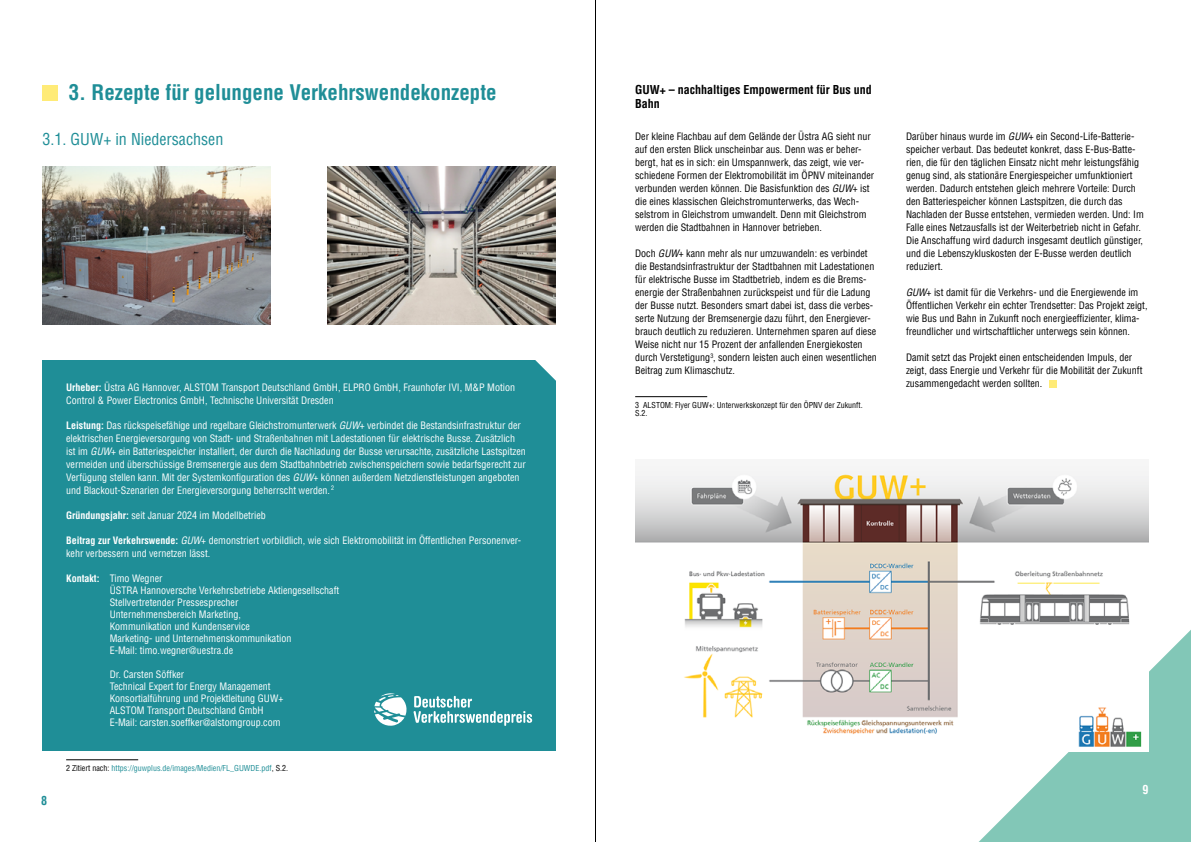
<style>
.page{position:relative;width:1191px;height:842px;background:#fff}
.page>*{position:absolute;margin:0;border:0;box-sizing:border-box;transform-origin:0 0}
.t1{font:700 condensed 21px "Helvetica LT Pro";color:#1f8e97}
.t2{font:condensed 16px "Helvetica LT Pro";color:#1f8e97}
.t3{font:700 condensed 12px/14.4px "Helvetica LT Pro";color:#000}
.t4{font:700 condensed 12px "Helvetica LT Pro";color:#1f8e97}
.t5{font:700 condensed 12px "Helvetica LT Pro";color:#fff}
.t6{font:condensed 10px/13px "Helvetica LT Pro";color:#000}
.t7{font:condensed 10px/12px "Helvetica LT Pro";color:#fff}
.t8{font:700 condensed 10px "Helvetica LT Pro";color:#fff}
.t9{font:condensed 8px "Helvetica LT Pro";color:#1f8e97}
.t10{font:condensed 8px/8px "Helvetica LT Pro";color:#000}
.t11{font:condensed 6px "Helvetica LT Pro";color:#fff}
.t12{font:condensed 6px "Helvetica LT Pro";color:#000}
.s1{font-weight:700}
.s2{font-style:italic}
.s3{color:#000}
</style>
<div class="page">
<div style="left:43px;top:360px;width:513px;height:391px;background:#1f8e97"></div>
<svg style="left:535px;top:360px;width:21px;height:21px"></svg>
<div style="left:43px;top:85px;width:15px;height:16px;background:#ffeb77"></div>
<hr style="left:66px;top:759px;width:72px;height:1px;background:#000">
<svg style="left:374px;top:693px;width:32px;height:33px"></svg>
<svg style="left:413px;top:696px;width:119px;height:30px"></svg>
<hr style="left:635px;top:396px;width:72px;height:1px;background:#000">
<div style="left:1049px;top:380px;width:8px;height:8px;background:#ffeb77"></div>
<svg style="left:979px;top:630px;width:212px;height:212px;fill:#82c7b7"></svg>
<img style="left:43px;top:166px;width:227px;height:159px">
<img style="left:328px;top:166px;width:228px;height:159px">
<img style="left:635px;top:471px;width:513px;height:280px">
<hr style="left:595px;top:0;width:1px;height:842px;background:#000">
<h1 class="t1" style="left:69px;top:78px;width:429px">3. Rezepte für gelungene Verkehrswendekonzepte</h1>
<h2 class="t2" style="left:43px;top:129px;width:182px">3.1. GUW+ in Niedersachsen</h2>
<p class="t7" style="left:66px;top:381px;width:450px;line-height:13px"><span class="s1">Urheber:</span> Üstra AG Hannover, ALSTOM Transport Deutschland GmbH, ELPRO GmbH, Fraunhofer IVI, M&amp;P Motion<br>Control &amp; Power Electronics GmbH, Technische Universität Dresden</p>
<p class="t7" style="left:66px;top:419px;width:461px;line-height:13px"><span class="s1">Leistung:</span> Das rückspeisefähige und regelbare Gleichstromunterwerk <span class="s2">GUW+</span> verbindet die Bestandsinfrastruktur der elektrischen Energieversorgung von Stadt- und Straßenbahnen mit Ladestationen für elektrische Busse. Zusätzlich ist im <span class="s2">GUW+</span> ein Batteriespeicher installiert, der durch die Nachladung der Busse verursachte, zusätzliche Lastspitzen vermeiden und überschüssige Bremsenergie aus dem Stadtbahnbetrieb zwischenspeichern sowie bedarfsgerecht zur Verfügung stellen kann. Mit der Systemkonfiguration des <span class="s2">GUW+</span> können außerdem Netzdienstleistungen angeboten und Blackout-Szenarien der Energieversorgung beherrscht werden.<sup>1</sup></p>
<p class="t7" style="left:66px;top:509px;width:201px"><span class="s1">Gründungsjahr:</span> seit Januar 2024 im Modellbetrieb</p>
<p class="t7" style="left:66px;top:534px;width:456px;line-height:13px"><span class="s1">Beitrag zur Verkehrswende:</span> <span class="s2">GUW+</span> demonstriert vorbildlich, wie sich Elektromobilität im Öffentlichen Personenver&shy;kehr verbessern und vernetzen lässt.</p>
<p class="t8" style="left:66px;top:572px;width:35px">Kontakt:</p>
<p class="t11" style="left:331px;top:484px;width:4px">2</p>
<p class="t7" style="left:110px;top:572px;width:231px">Timo Wegner<br>ÜSTRA Hannoversche Verkehrsbetriebe Aktiengesellschaft Stellvertretender Pressesprecher<br>Unternehmensbereich Marketing,<br>Kommunikation und Kundenservice<br>Marketing- und Unternehmenskommunikation<br>E-Mail: timo.wegner@uestra.de</p>
<p class="t7" style="left:110px;top:668px;width:175px">Dr. Carsten Söffker<br>Technical Expert for Energy Management Konsortialführung und Projektleitung GUW+ ALSTOM Transport Deutschland GmbH E-Mail: carsten.soeffker@alstomgroup.com</p>
<p class="t4" style="left:41px;top:793px;width:7px">8</p>
<p class="t9" style="left:66px;top:763px;width:223px"><span class="s3">1 Zitiert nach:</span> https://guwplus.de/images/Medien/FL_GUWDE.pdf<span class="s3">, S.2.</span></p>
<p class="t10" style="left:66px;top:764px;width:5px">2</p>
<p class="t3" style="left:635px;top:82px;width:238px">GUW+ – nachhaltiges Empowerment für Bus und<br>Bahn</p>
<p class="t6" style="left:635px;top:130px;width:240px">Der kleine Flachbau auf dem Gelände der Üstra AG sieht nur auf den ersten Blick unscheinbar aus. Denn was er beher&shy;bergt, hat es in sich: ein Umspannwerk, das zeigt, wie ver&shy;schiedene Formen der Elektromobilität im ÖPNV miteinander verbunden werden können. Die Basisfunktion des <span class="s2">GUW+</span> ist die eines klassischen Gleichstromunterwerks, das Wech&shy;selstrom in Gleichstrom umwandelt. Denn mit Gleichstrom werden die Stadtbahnen in Hannover betrieben.</p>
<p class="t6" style="left:635px;top:247px;width:243px">Doch <span class="s2">GUW+</span> kann mehr als nur umzuwandeln: es verbindet die Bestandsinfrastruktur der Stadtbahnen mit Ladestationen für elektrische Busse im Stadtbetrieb, indem es die Brems&shy;energie der Straßenbahnen zurückspeist und für die Ladung der Busse nutzt. Besonders smart dabei ist, dass die verbes&shy;serte Nutzung der Bremsenergie dazu führt, den Energiever&shy;brauch deutlich zu reduzieren. Unternehmen sparen auf diese Weise nicht nur 15 Prozent der anfallenden Energiekosten durch Verstetigung<sup>1</sup>, sondern leisten auch einen wesentlichen Beitrag zum Klimaschutz.</p>
<p class="t10" style="left:635px;top:401px;width:229px">1 ALSTOM: Flyer GUW+: Unterwerkskonzept für den ÖPNV der Zukunft.<br>S.2.</p>
<p class="t12" style="left:710px;top:352px;width:4px">3</p>
<p class="t10" style="left:635px;top:401px;width:5px">3</p>
<p class="t6" style="left:906px;top:130px;width:239px">Darüber hinaus wurde im <span class="s2">GUW+</span> ein Second-Life-Batterie&shy;speicher verbaut. Das bedeutet konkret, dass E-Bus-Batte&shy;rien, die für den täglichen Einsatz nicht mehr leistungsfähig genug sind, als stationäre Energiespeicher umfunktioniert werden. Dadurch entstehen gleich mehrere Vorteile: Durch den Batteriespeicher können Lastspitzen, die durch das Nachladen der Busse entstehen, vermieden werden. Und: Im Falle eines Netzausfalls ist der Weiterbetrieb nicht in Gefahr.<br>Die Anschaffung wird dadurch insgesamt deutlich günstiger, und die Lebenszykluskosten der E-Busse werden deutlich reduziert.</p>
<p class="t6" style="left:906px;top:286px;width:243px"><span class="s2">GUW+</span> ist damit für die Verkehrs- und die Energiewende im Öffentlichen Verkehr ein echter Trendsetter: Das Projekt zeigt, wie Bus und Bahn in Zukunft noch energieeffizienter, klima&shy;freundlicher und wirtschaftlicher unterwegs sein können.</p>
<p class="t6" style="left:906px;top:351px;width:238px">Damit setzt das Projekt einen entscheidenden Impuls, der zeigt, dass Energie und Verkehr für die Mobilität der Zukunft zusammengedacht werden sollten.</p>
<p class="t5" style="left:1142px;top:781px;width:7px">9</p>
</div>
